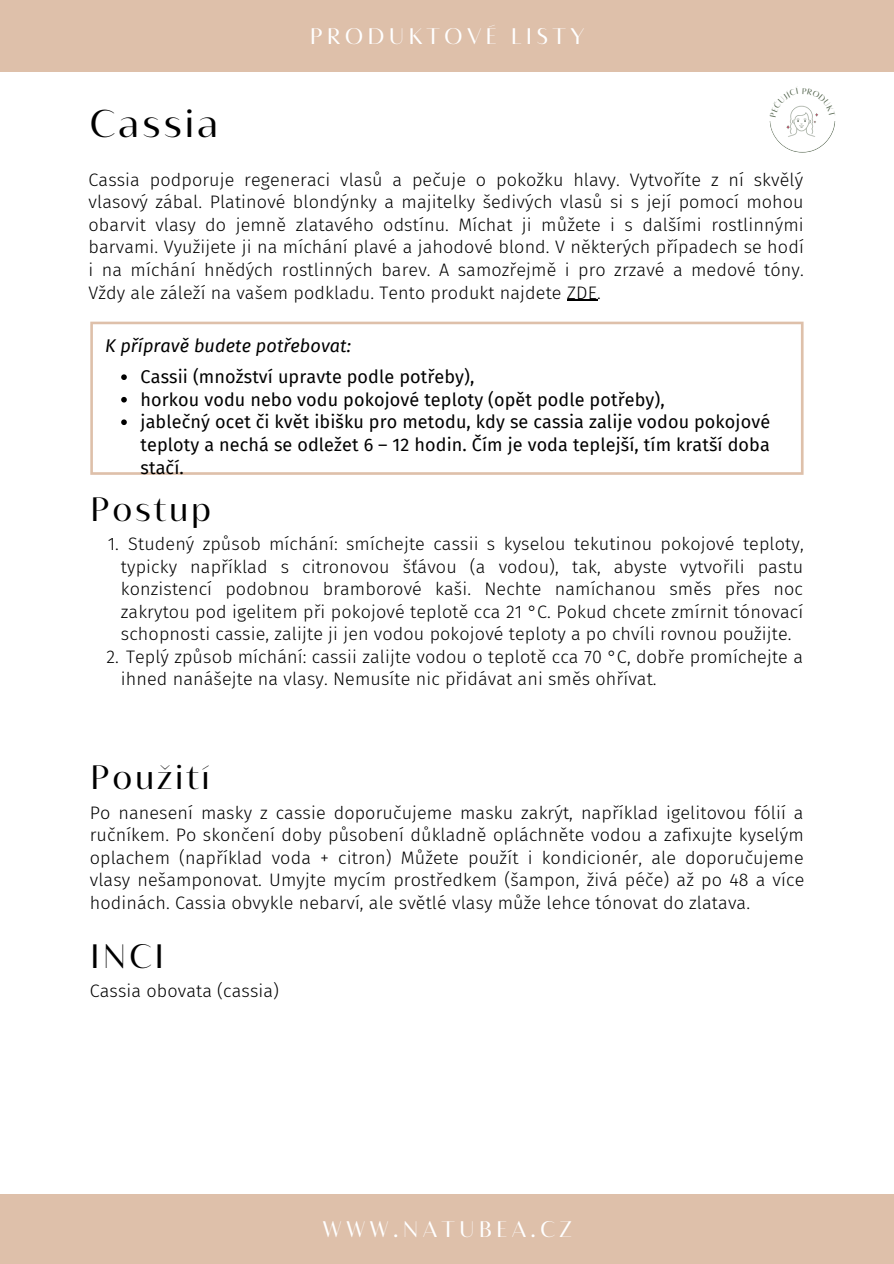
<style>
.page{position:relative;width:894px;height:1264px;background:#fff}
.page>*{position:absolute;margin:0;border:0;box-sizing:border-box;transform-origin:0 0}
.t1{font:36px "Bw Vivant";letter-spacing:.09em;color:#000}
.t2{font:31.5px "Bw Vivant";letter-spacing:.09em;color:#000}
.t3{font:21px "Bw Vivant";letter-spacing:.2em;color:#fff}
.t4{font:300 18px/22.5px "Fira Sans";letter-spacing:.005em;color:#000;text-align:justify}
.t5{font:18px/22.5px "Fira Sans";letter-spacing:.005em;color:#000}
.t6{font:italic 18px "Fira Sans";letter-spacing:.005em;color:#000}
</style>
<div class="page">
<div style="left:0;top:0;width:893px;height:71px;background:#dec0aa"></div>
<div style="left:0;top:1193px;width:893px;height:70px;background:#dec0aa"></div>
<svg style="left:90px;top:321px;width:713px;height:154px"></svg>
<svg style="left:121px;top:374px;width:6px;height:6px"></svg>
<svg style="left:121px;top:397px;width:6px;height:5px"></svg>
<svg style="left:121px;top:419px;width:6px;height:6px"></svg>
<hr style="left:566px;top:300px;width:31px;height:1px;background:#000">
<svg style="left:769px;top:105px;width:66px;height:47px"></svg>
<h1 class="t1" style="left:89px;top:101px;width:130px">Cassia</h1>
<p class="t3" style="left:310px;top:24px;width:276px">PRODUKTOVÉ LISTY</p>
<p class="t4" style="left:89px;top:169px;width:716px">Cassia podporuje regeneraci vlasů a pečuje o pokožku hlavy. Vytvoříte z ní skvělý vlasový zábal. Platinové blondýnky a majitelky šedivých vlasů si s její pomocí mohou obarvit vlasy do jemně zlatavého odstínu. Míchat ji můžete i s dalšími rostlinnými barvami. Využijete ji na míchání plavé a jahodové blond. V některých případech se hodí i na míchání hnědých rostlinných barev. A samozřejmě i pro zrzavé a medové tóny.<br>Vždy ale záleží na vašem podkladu. Tento produkt najdete ZDE.</p>
<p class="t6" style="left:105px;top:335px;width:247px">K přípravě budete potřebovat:</p>
<p class="t5" style="left:140px;top:366px;width:631px">Cassii (množství upravte podle potřeby),<br>horkou vodu nebo vodu pokojové teploty (opět podle potřeby),<br>jablečný ocet či květ ibišku pro metodu, kdy se cassia zalije vodou pokojové teploty a nechá se odležet 6 – 12 hodin. Čím je voda teplejší, tím kratší doba stačí.</p>
<h2 class="t2" style="left:90px;top:489px;width:122px">Postup</h2>
<p class="t4" style="left:121px;top:533px;width:684px;text-indent:7px">Studený způsob míchání: smíchejte cassii s kyselou tekutinou pokojové teploty, typicky například s citronovou šťávou (a vodou), tak, abyste vytvořili pastu konzistencí podobnou bramborové kaši. Nechte namíchanou směs přes noc zakrytou pod igelitem při pokojové teplotě cca 21 °C. Pokud chcete zmírnit tónovací schopnosti cassie, zalijte ji jen vodou pokojové teploty a po chvíli rovnou použijte.</p>
<p class="t4" style="left:121px;top:645px;width:683px;text-indent:-14px">2. Teplý způsob míchání: cassii zalijte vodou o teplotě cca 70 °C, dobře promíchejte a ihned nanášejte na vlasy. Nemusíte nic přidávat ani směs ohřívat.</p>
<p class="t4" style="left:108px;top:533px;width:13px">1.</p>
<h2 class="t2" style="left:90px;top:758px;width:121px">Použití</h2>
<p class="t4" style="left:90px;top:801px;width:716px">Po nanesení masky z cassie doporučujeme masku zakrýt, například igelitovou fólií a ručníkem. Po skončení doby působení důkladně opláchněte vodou a zafixujte kyselým oplachem (například voda + citron) Můžete použít i kondicionér, ale doporučujeme vlasy nešamponovat. Umyjte mycím prostředkem (šampon, živá péče) až po 48 a více hodinách. Cassia obvykle nebarví, ale světlé vlasy může lehce tónovat do zlatava.</p>
<h2 class="t2" style="left:90px;top:936px;width:75px">INCI</h2>
<p class="t4" style="left:90px;top:979px;width:191px">Cassia obovata (cassia)</p>
<p class="t3" style="left:322px;top:1216px;width:250px">WWW.NATUBEA.CZ</p>
</div>
